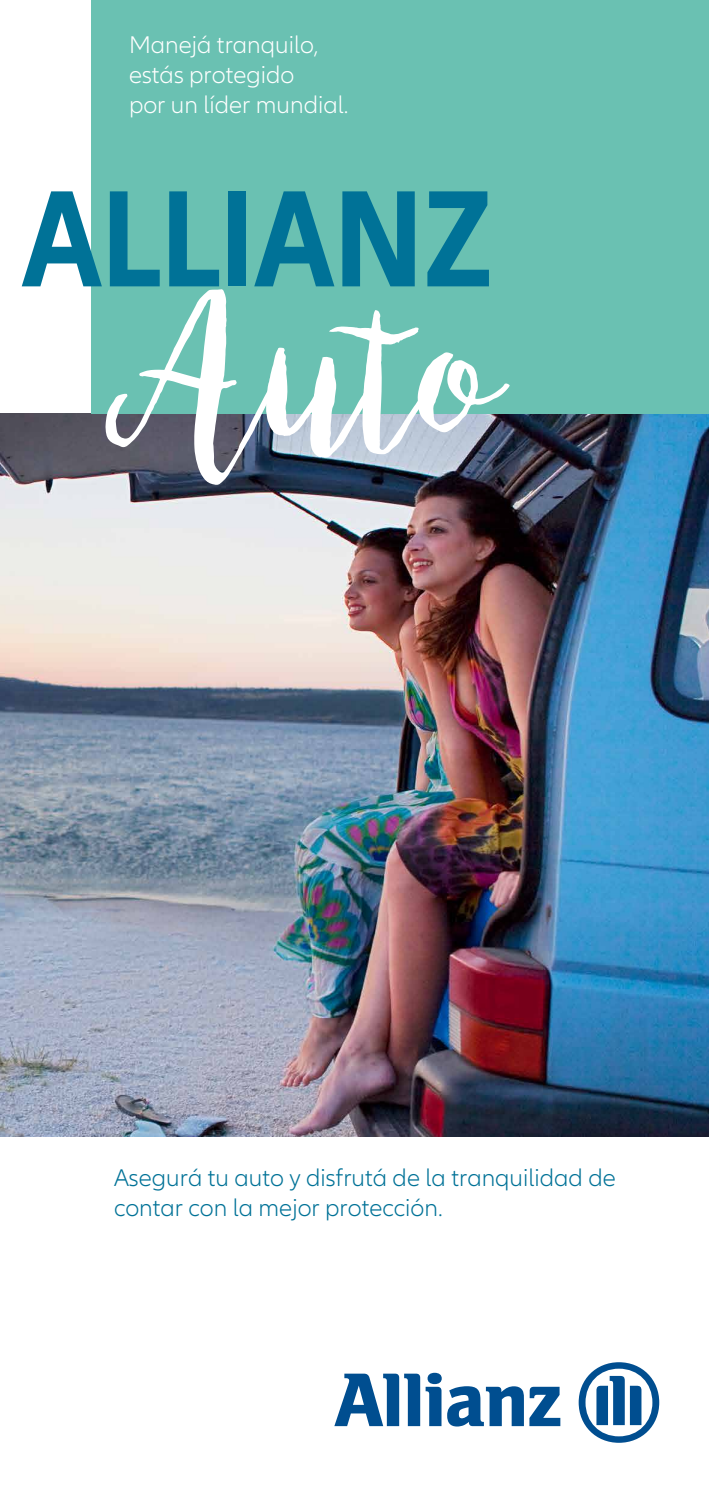
<style>
.page{position:relative;width:709px;height:1489px;background:#fff}
.page>*{position:absolute;margin:0;border:0;box-sizing:border-box;transform-origin:0 0}
.t1{font:207.25px "bromello";color:#fff}
.t2{font:700 condensed 142.25px "Allianz Neo";color:#007297}
.t3{font:300 25px/30px "Allianz Neo";color:#007297}
.t4{font:300 25px/30px "Allianz Neo";color:#fff}
</style>
<div class="page">
<img style="left:0;top:413px;width:709px;height:723px">
<div style="left:91px;top:0;width:618px;height:413px;background:#6ac1b2"></div>
<svg style="left:334px;top:1372px;width:226px;height:54px"></svg>
<svg style="left:578px;top:1362px;width:81px;height:80px"></svg>
<p class="t4" style="left:129px;top:31px;width:221px">Manejá tranquilo, estás protegido<br>por un líder mundial.</p>
<h2 class="t2" style="left:22px;top:157px;width:473px">ALLIANZ</h2>
<h1 class="t1" style="left:106px;top:245px;width:399px">Auto</h1>
<p class="t3" style="left:114px;top:1163px;width:503px">Asegurá tu auto y disfrutá de la tranquilidad de contar con la mejor protección.</p>
</div>
